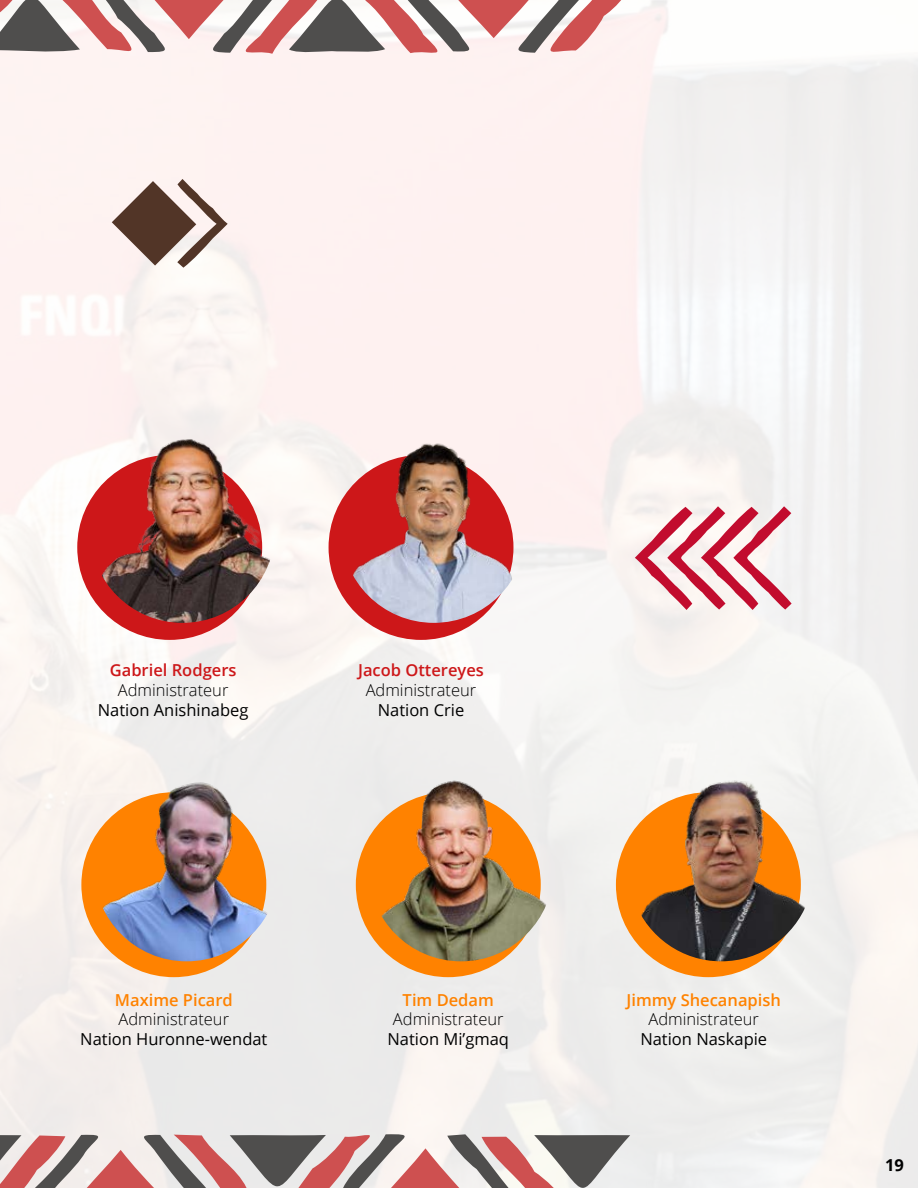
<style>
.page{position:relative;width:918px;height:1188px;background:#fff}
.page>*{position:absolute;margin:0;border:0;box-sizing:border-box;transform-origin:0 0}
.t1{font:16.5px "Open Sans";color:#000}
.t2{font:300 16.5px "Open Sans";color:#000}
.t3{font:600 16.5px "Open Sans";color:#ff8200}
.t4{font:600 16.5px "Open Sans";color:#cd1719}
.t5{font:700 16.5px "Open Sans";color:#000}
</style>
<div class="page">
<img style="left:0;top:0;width:918px;height:1188px">
<div style="left:77px;top:455px;width:185px;height:185px;background:#cd1719;border-radius:50%"></div>
<div style="left:329px;top:455px;width:184px;height:185px;background:#cd1719;border-radius:50%"></div>
<img style="left:90px;top:438px;width:185px;height:185px;border-radius:92px">
<img style="left:341px;top:438px;width:185px;height:185px;border-radius:92px">
<div style="left:356px;top:792px;width:185px;height:185px;background:#ff8200;border-radius:50%"></div>
<div style="left:616px;top:792px;width:185px;height:185px;background:#ff8200;border-radius:50%"></div>
<div style="left:81px;top:792px;width:185px;height:185px;background:#ff8200;border-radius:50%"></div>
<img style="left:369px;top:776px;width:185px;height:185px;border-radius:92px">
<img style="left:635px;top:776px;width:172px;height:185px">
<img style="left:94px;top:776px;width:185px;height:185px;border-radius:92px">
<svg style="left:0;top:1134px;width:630px;height:54px;background:#ba9a99"></svg>
<svg style="left:0;top:0;width:629px;height:54px"></svg>
<svg style="left:635px;top:506px;width:157px;height:104px"></svg>
<svg style="left:112px;top:179px;width:116px;height:89px"></svg>
<p class="t4" style="left:110px;top:659px;width:128px">Gabriel Rodgers</p>
<p class="t2" style="left:118px;top:679px;width:112px">Administrateur</p>
<p class="t1" style="left:98px;top:699px;width:152px">Nation Anishinabeg</p>
<p class="t4" style="left:358px;top:659px;width:127px">Jacob Ottereyes</p>
<p class="t2" style="left:366px;top:679px;width:112px">Administrateur</p>
<p class="t1" style="left:378px;top:699px;width:88px">Nation Crie</p>
<p class="t3" style="left:115px;top:988px;width:119px">Maxime Picard</p>
<p class="t2" style="left:119px;top:1008px;width:112px">Administrateur</p>
<p class="t1" style="left:80px;top:1028px;width:189px">Nation Huronne-wendat</p>
<p class="t3" style="left:403px;top:988px;width:93px">Tim Dedam</p>
<p class="t2" style="left:393px;top:1008px;width:112px">Administrateur</p>
<p class="t1" style="left:388px;top:1028px;width:123px">Nation Mi’gmaq</p>
<p class="t3" style="left:627px;top:988px;width:156px">Jimmy Shecanapish</p>
<p class="t2" style="left:648px;top:1008px;width:112px">Administrateur</p>
<p class="t1" style="left:640px;top:1028px;width:128px">Nation Naskapie</p>
<p class="t5" style="left:885px;top:1154px;width:20px">19</p>
</div>
